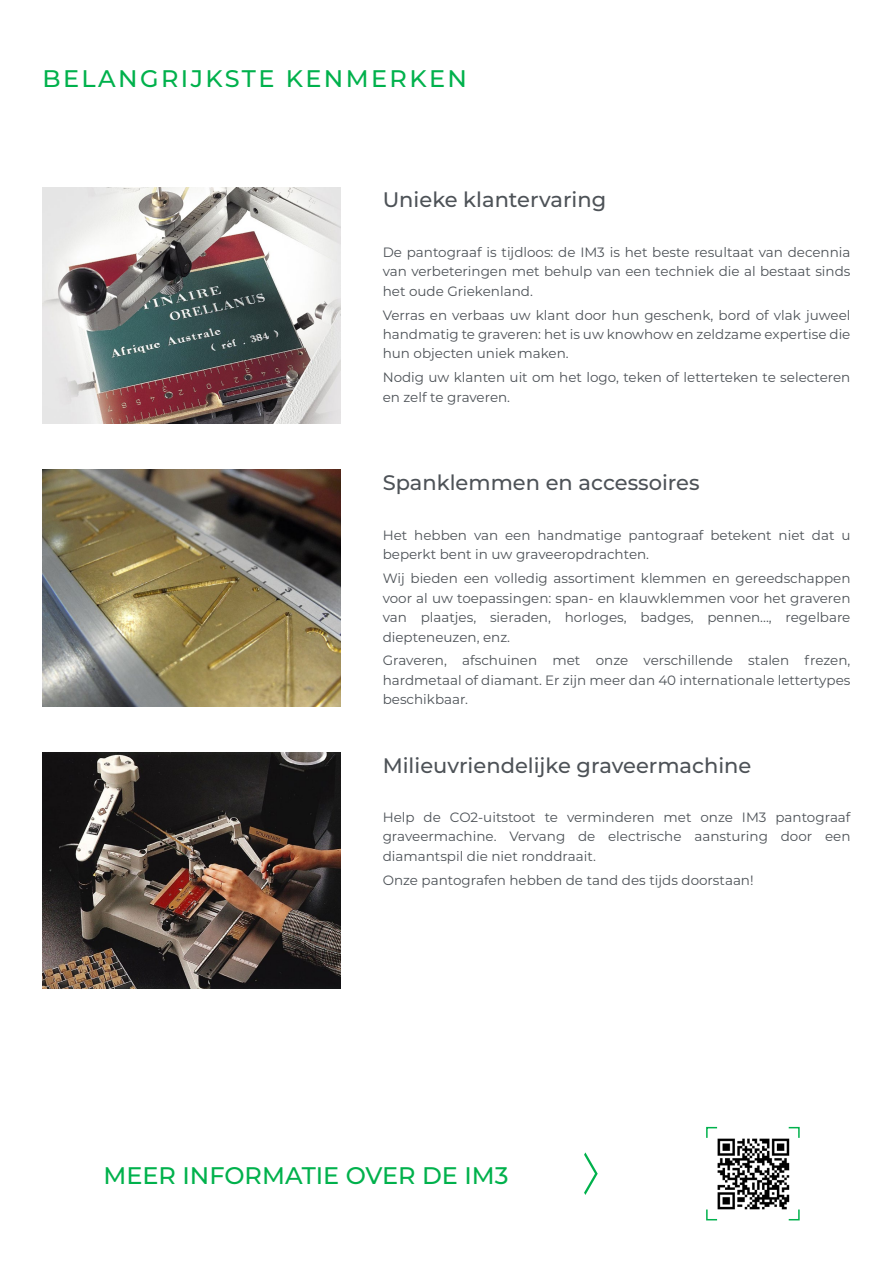
<style>
.page{position:relative;width:893px;height:1263px;background:#fff}
.page>*{position:absolute;margin:0;border:0;box-sizing:border-box;transform-origin:0 0}
.t1{font:500 24px "Montserrat";color:#00b14c}
.t2{font:500 24px "Montserrat";letter-spacing:.085em;color:#00b14c}
.t3{font:500 21px "Montserrat";color:#4d5257}
.t4{font:13.5px/19.5px "Montserrat";color:#4d5257;text-align:justify}
</style>
<div class="page">
<img style="left:43px;top:470px;width:297px;height:236px">
<img style="left:43px;top:187px;width:297px;height:236px">
<img style="left:43px;top:752px;width:297px;height:237px">
<svg style="left:584px;top:1152px;width:14px;height:43px"></svg>
<svg style="left:706px;top:1126px;width:12px;height:12px"></svg>
<svg style="left:706px;top:1209px;width:12px;height:12px"></svg>
<svg style="left:788px;top:1126px;width:12px;height:12px"></svg>
<svg style="left:788px;top:1209px;width:12px;height:12px"></svg>
<img style="left:715px;top:1135px;width:76px;height:77px">
<h1 class="t2" style="left:43px;top:62px;width:426px">BELANGRIJKSTE KENMERKEN</h1>
<h2 class="t3" style="left:383px;top:185px;width:225px">Unieke klantervaring</h2>
<p class="t4" style="left:383px;top:242px;width:469px">De pantograaf is tijdloos: de IM3 is het beste resultaat van decennia van verbeteringen met behulp van een techniek die al bestaat sinds het oude Griekenland.</p>
<p class="t4" style="left:383px;top:304px;width:469px">Verras en verbaas uw klant door hun geschenk, bord of vlak juweel handmatig te graveren: het is uw knowhow en zeldzame expertise die hun objecten uniek maken.</p>
<p class="t4" style="left:383px;top:367px;width:469px">Nodig uw klanten uit om het logo, teken of letterteken te selecteren en zelf te graveren.</p>
<h2 class="t3" style="left:383px;top:468px;width:318px">Spanklemmen en accessoires</h2>
<p class="t4" style="left:383px;top:525px;width:469px">Het hebben van een handmatige pantograaf betekent niet dat u beperkt bent in uw graveeropdrachten.</p>
<p class="t4" style="left:383px;top:568px;width:469px">Wij bieden een volledig assortiment klemmen en gereedschappen voor al uw toepassingen: span- en klauwklemmen voor het graveren van plaatjes, sieraden, horloges, badges, pennen..., regelbare diepteneuzen, enz.</p>
<p class="t4" style="left:383px;top:650px;width:469px">Graveren, afschuinen met onze verschillende stalen frezen, hardmetaal of diamant. Er zijn meer dan 40 internationale lettertypes beschikbaar.</p>
<h2 class="t3" style="left:383px;top:750px;width:370px">Milieuvriendelijke graveermachine</h2>
<p class="t4" style="left:383px;top:807px;width:469px">Help de CO2-uitstoot te verminderen met onze IM3 pantograaf graveermachine. Vervang de electrische aansturing door een diamantspil die niet ronddraait.</p>
<p class="t4" style="left:383px;top:870px;width:372px">Onze pantografen hebben de tand des tijds doorstaan!</p>
<h1 class="t1" style="left:104px;top:1159px;width:407px">MEER INFORMATIE OVER DE IM3</h1>
</div>
